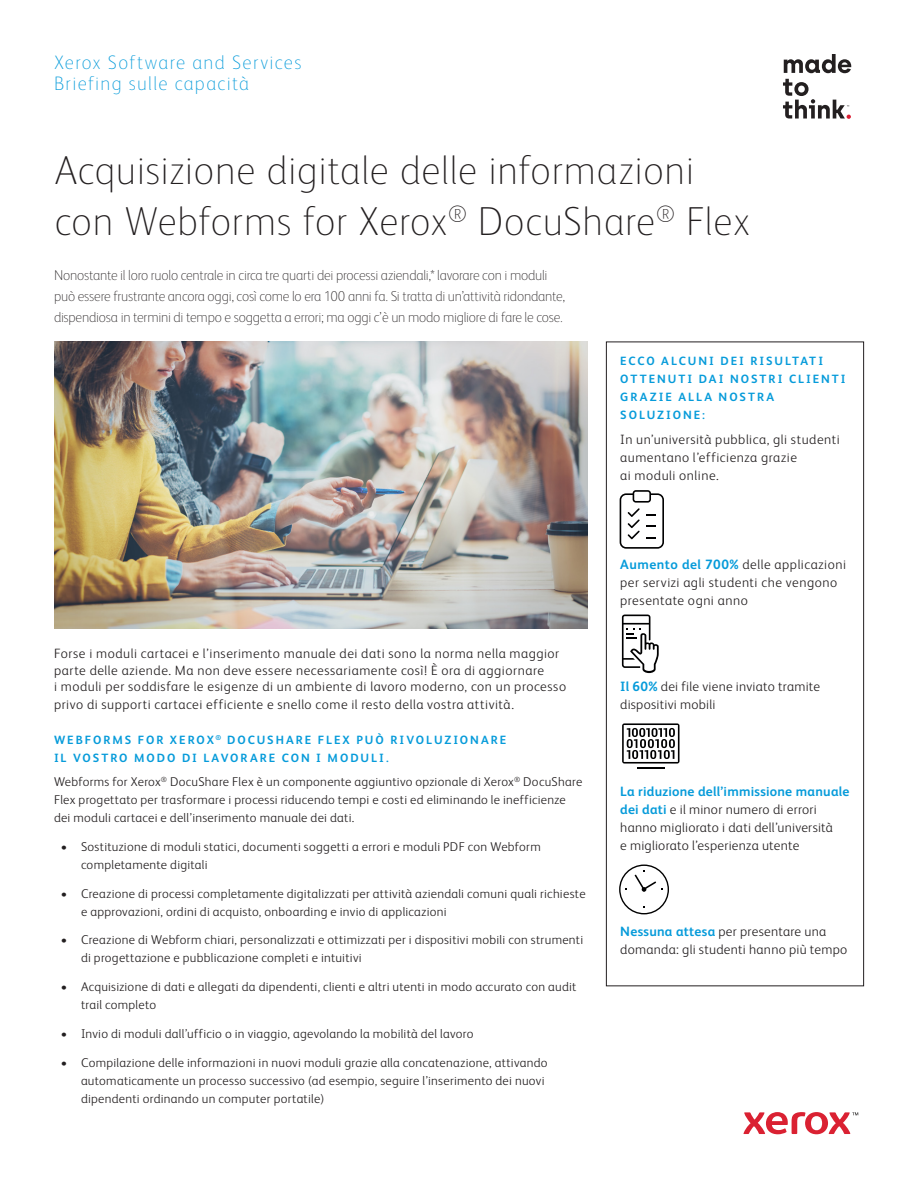
<style>
.page{position:relative;width:918px;height:1188px;background:#fff}
.page>*{position:absolute;margin:0;border:0;box-sizing:border-box;transform-origin:0 0}
.Page_Title{font:100 40.5px "Xerox Sans";letter-spacing:.015em;color:#231f20}
.Business_Segment{font:100 19.5px/21px "Xerox Sans";letter-spacing:.07em;color:#069bda}
.Intro{font:100 14.25px/21px "Xerox Sans";letter-spacing:-.015em;color:#231f20}
.Intro-2{font:300 13.5px/16.5px "Xerox Sans";letter-spacing:.04em;color:#231f20}
.Body_Text___Bullets{font:300 13.5px/18px "Xerox Sans";letter-spacing:.02em;color:#231f20}
.Body_Text{font:300 13.5px/18px "Xerox Sans";letter-spacing:.04em;color:#231f20}
.Body_Text___Bullets-2{font:300 12.75px/18px "Xerox Sans";letter-spacing:.02em;color:#231f20}
.Body_Subhead{font:700 12px/18px "Xerox Sans";letter-spacing:.165em;color:#069bda}
.s1{font-weight:700;color:#069bda}
</style>
<div class="page">
<img style="left:54px;top:342px;width:534px;height:287px">
<div style="left:606px;top:342px;width:258px;height:644px;border:1px solid #231f20"></div>
<svg style="left:744px;top:1112px;width:114px;height:22px"></svg>
<svg style="left:784px;top:54px;width:67px;height:19px"></svg>
<svg style="left:783px;top:79px;width:68px;height:40px"></svg>
<svg style="left:619px;top:865px;width:50px;height:49px"></svg>
<svg style="left:622px;top:615px;width:37px;height:58px"></svg>
<svg style="left:622px;top:723px;width:58px;height:45px"></svg>
<svg style="left:620px;top:490px;width:44px;height:59px"></svg>
<p class="Business_Segment" style="left:54px;top:51px;width:249px">Xerox Software and Services<br>Briefing sulle capacità</p>
<p class="Page_Title" style="left:55px;top:144px;width:641px">Acquisizione digitale delle informazioni</p>
<p class="Page_Title" style="left:55px;top:195px;width:697px">con Webforms for Xerox<sup>®</sup> DocuShare<sup>®</sup> Flex</p>
<p class="Intro" style="left:54px;top:264px;width:513px">Nonostante il loro ruolo centrale in circa tre quarti dei processi aziendali,* lavorare con i moduli può essere frustrante ancora oggi, così come lo era 100 anni fa. Si tratta di un’attività ridondante, dispendiosa in termini di tempo e soggetta a errori; ma oggi c’è un modo migliore di fare le cose.</p>
<p class="Intro-2" style="left:54px;top:645px;width:514px">Forse i moduli cartacei e l’inserimento manuale dei dati sono la norma nella maggior parte delle aziende. Ma non deve essere necessariamente così! È ora di aggiornare<br>i moduli per soddisfare le esigenze di un ambiente di lavoro moderno, con un processo</p>
<p class="Intro-2" style="left:54px;top:696px;width:462px">privo di supporti cartacei efficiente e snello come il resto della vostra attività.</p>
<p class="Body_Subhead" style="left:54px;top:730px;width:454px">WEBFORMS FOR XEROX<sup>®</sup> DOCUSHARE FLEX PUÒ RIVOLUZIONARE<br>IL VOSTRO MODO DI LAVORARE CON I MODULI.</p>
<p class="Body_Text___Bullets-2" style="left:54px;top:772px;width:530px">Webforms for Xerox<sup>®</sup> DocuShare Flex è un componente aggiuntivo opzionale di Xerox<sup>®</sup> DocuShare<br>Flex progettato per trasformare i processi riducendo tempi e costi ed eliminando le inefficienze dei moduli cartacei e dell’inserimento manuale dei dati.</p>
<p class="Body_Text___Bullets-2" style="left:81px;top:837px;width:461px;text-indent:-20px">• Sostituzione di moduli statici, documenti soggetti a errori e moduli PDF con Webform completamente digitali</p>
<p class="Body_Text___Bullets-2" style="left:81px;top:884px;width:506px;text-indent:-20px">• Creazione di processi completamente digitalizzati per attività aziendali comuni quali richieste e approvazioni, ordini di acquisto, onboarding e invio di applicazioni</p>
<p class="Body_Text___Bullets-2" style="left:81px;top:931px;width:504px;text-indent:-20px">• Creazione di Webform chiari, personalizzati e ottimizzati per i dispositivi mobili con strumenti di progettazione e pubblicazione completi e intuitivi</p>
<p class="Body_Text___Bullets-2" style="left:81px;top:977px;width:497px;text-indent:-20px">• Acquisizione di dati e allegati da dipendenti, clienti e altri utenti in modo accurato con audit trail completo</p>
<p class="Body_Text___Bullets-2" style="left:61px;top:1024px;width:414px">• Invio di moduli dall’ufficio o in viaggio, agevolando la mobilità del lavoro</p>
<p class="Body_Text___Bullets-2" style="left:81px;top:1053px;width:468px;text-indent:-20px">• Compilazione delle informazioni in nuovi moduli grazie alla concatenazione, attivando automaticamente un processo successivo (ad esempio, seguire l’inserimento dei nuovi dipendenti ordinando un computer portatile)</p>
<p class="Body_Subhead" style="left:620px;top:351px;width:227px">ECCO ALCUNI DEI RISULTATI<br>OTTENUTI DAI NOSTRI CLIENTI<br>GRAZIE ALLA NOSTRA<br>SOLUZIONE:</p>
<p class="Body_Text" style="left:620px;top:429px;width:221px">In un’università pubblica, gli studenti aumentano l’efficienza grazie<br>ai moduli online.</p>
<p class="Body_Text" style="left:620px;top:555px;width:227px"><span class="s1">Aumento del 700%</span> delle applicazioni per servizi agli studenti che vengono presentate ogni anno</p>
<p class="Body_Text___Bullets" style="left:620px;top:677px;width:201px"><span class="s1">Il 60%</span> dei file viene inviato tramite dispositivi mobili</p>
<p class="Body_Text___Bullets" style="left:620px;top:781px;width:231px"><span class="s1">La riduzione dell’immissione manuale dei dati</span> e il minor numero di errori hanno migliorato i dati dell’università<br>e migliorato l’esperienza utente</p>
<p class="Body_Text___Bullets" style="left:620px;top:922px;width:229px"><span class="s1">Nessuna attesa</span> per presentare una domanda: gli studenti hanno più tempo</p>
</div>
